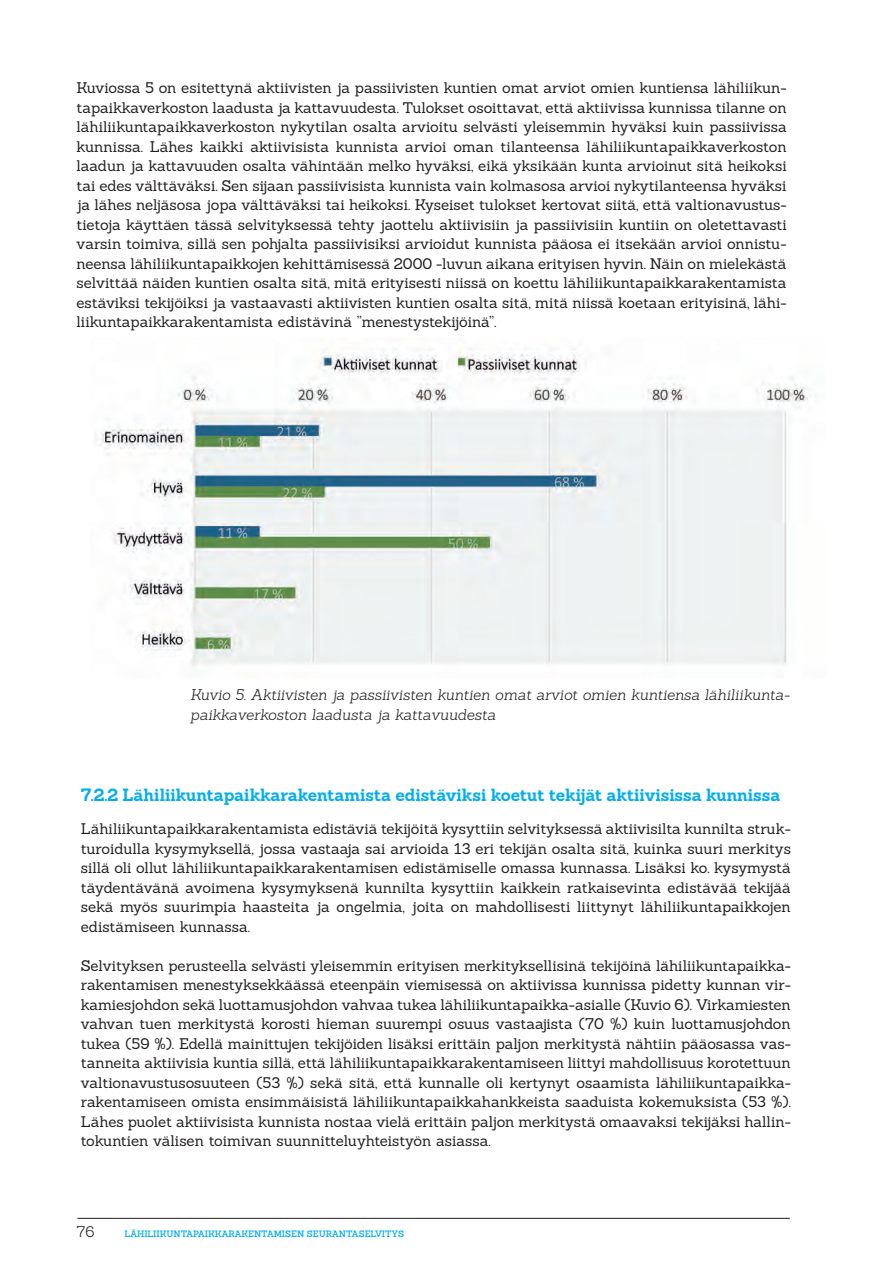
<style>
.page{position:relative;width:893px;height:1263px;background:#fff}
.page>*{position:absolute;margin:0;border:0;box-sizing:border-box;transform-origin:0 0}
.Väliotsikko2{font:700 17.25px "Sanchez";letter-spacing:-.005em;color:#00aeef}
.Leipis{font:15px/19.5px "Sanchez";letter-spacing:-.005em;color:#231f20;text-align:justify}
.Kuviot{font:italic 300 15px/19.5px "Sanchez";letter-spacing:-.005em;color:#231f20}
.t1{font:300 15px "Sanchez";color:#231f20}
.t2{font:600 9px "Sanchez";letter-spacing:-.025em;color:#00aeef}
</style>
<div class="page">
<img style="left:95px;top:338px;width:716px;height:329px">
<hr style="left:77px;top:1218px;width:713px;height:1px;background:#231f20">
<p class="Leipis" style="left:77px;top:78px;width:712px">Kuviossa 5 on esitettynä aktiivisten ja passiivisten kuntien omat arviot omien kuntiensa lähiliikun&shy;tapaikkaverkoston laadusta ja kattavuudesta. Tulokset osoittavat, että aktiivissa kunnissa tilanne on lähiliikuntapaikkaverkoston nykytilan osalta arvioitu selvästi yleisemmin hyväksi kuin passiivissa kunnissa. Lähes kaikki aktiivisista kunnista arvioi oman tilanteensa lähiliikuntapaikkaverkoston laadun ja kattavuuden osalta vähintään melko hyväksi, eikä yksikään kunta arvioinut sitä heikoksi tai edes välttäväksi. Sen sijaan passiivisista kunnista vain kolmasosa arvioi nykytilanteensa hyväksi ja lähes neljäsosa jopa välttäväksi tai heikoksi. Kyseiset tulokset kertovat siitä, että valtionavustus&shy;tietoja käyttäen tässä selvityksessä tehty jaottelu aktiivisiin ja passiivisiin kuntiin on oletettavasti varsin toimiva, sillä sen pohjalta passiivisiksi arvioidut kunnista pääosa ei itsekään arvioi onnistu&shy;neensa lähiliikuntapaikkojen kehittämisessä 2000 -luvun aikana erityisen hyvin. Näin on mielekästä selvittää näiden kuntien osalta sitä, mitä erityisesti niissä on koettu lähiliikuntapaikkarakentamista estäviksi tekijöiksi ja vastaavasti aktiivisten kuntien osalta sitä, mitä niissä koetaan erityisinä, lähi&shy;liikuntapaikkarakentamista edistävinä ”menestystekijöinä”.</p>
<p class="Kuviot" style="left:190px;top:685px;width:601px">Kuvio 5. Aktiivisten ja passiivisten kuntien omat arviot omien kuntiensa lähiliikunta&shy;paikkaverkoston laadusta ja kattavuudesta</p>
<p class="Väliotsikko2" style="left:81px;top:783px;width:701px">7.2.2 Lähiliikuntapaikkarakentamista edistäviksi koetut tekijät aktiivisissa kunnissa</p>
<p class="Leipis" style="left:81px;top:819px;width:712px">Lähiliikuntapaikkarakentamista edistäviä tekijöitä kysyttiin selvityksessä aktiivisilta kunnilta struk&shy;turoidulla kysymyksellä, jossa vastaaja sai arvioida 13 eri tekijän osalta sitä, kuinka suuri merkitys sillä oli ollut lähiliikuntapaikkarakentamisen edistämiselle omassa kunnassa. Lisäksi ko. kysymystä täydentävänä avoimena kysymyksenä kunnilta kysyttiin kaikkein ratkaisevinta edistävää tekijää sekä myös suurimpia haasteita ja ongelmia, joita on mahdollisesti liittynyt lähiliikuntapaikkojen edistämiseen kunnassa.</p>
<p class="Leipis" style="left:81px;top:955px;width:712px">Selvityksen perusteella selvästi yleisemmin erityisen merkityksellisinä tekijöinä lähiliikuntapaikka&shy;rakentamisen menestyksekkäässä eteenpäin viemisessä on aktiivissa kunnissa pidetty kunnan vir&shy;kamiesjohdon sekä luottamusjohdon vahvaa tukea lähiliikuntapaikka-asialle (Kuvio 6). Virkamiesten vahvan tuen merkitystä korosti hieman suurempi osuus vastaajista (70 %) kuin luottamusjohdon tukea (59 %). Edellä mainittujen tekijöiden lisäksi erittäin paljon merkitystä nähtiin pääosassa vas&shy;tanneita aktiivisia kuntia sillä, että lähiliikuntapaikkarakentamiseen liittyi mahdollisuus korotettuun valtionavustusosuuteen (53 %) sekä sitä, että kunnalle oli kertynyt osaamista lähiliikuntapaikka&shy;rakentamiseen omista ensimmäisistä lähiliikuntapaikkahankkeista saaduista kokemuksista (53 %).<br>Lähes puolet aktiivisista kunnista nostaa vielä erittäin paljon merkitystä omaavaksi tekijäksi hallin&shy;tokuntien välisen toimivan suunnitteluyhteistyön asiassa.</p>
<p class="t1" style="left:77px;top:1222px;width:19px">76</p>
<p class="t2" style="left:124px;top:1227px;width:281px">LÄHILIIKUNTAPAIKKARAKENTAMISEN SEURANTASELVITYS</p>
</div>
